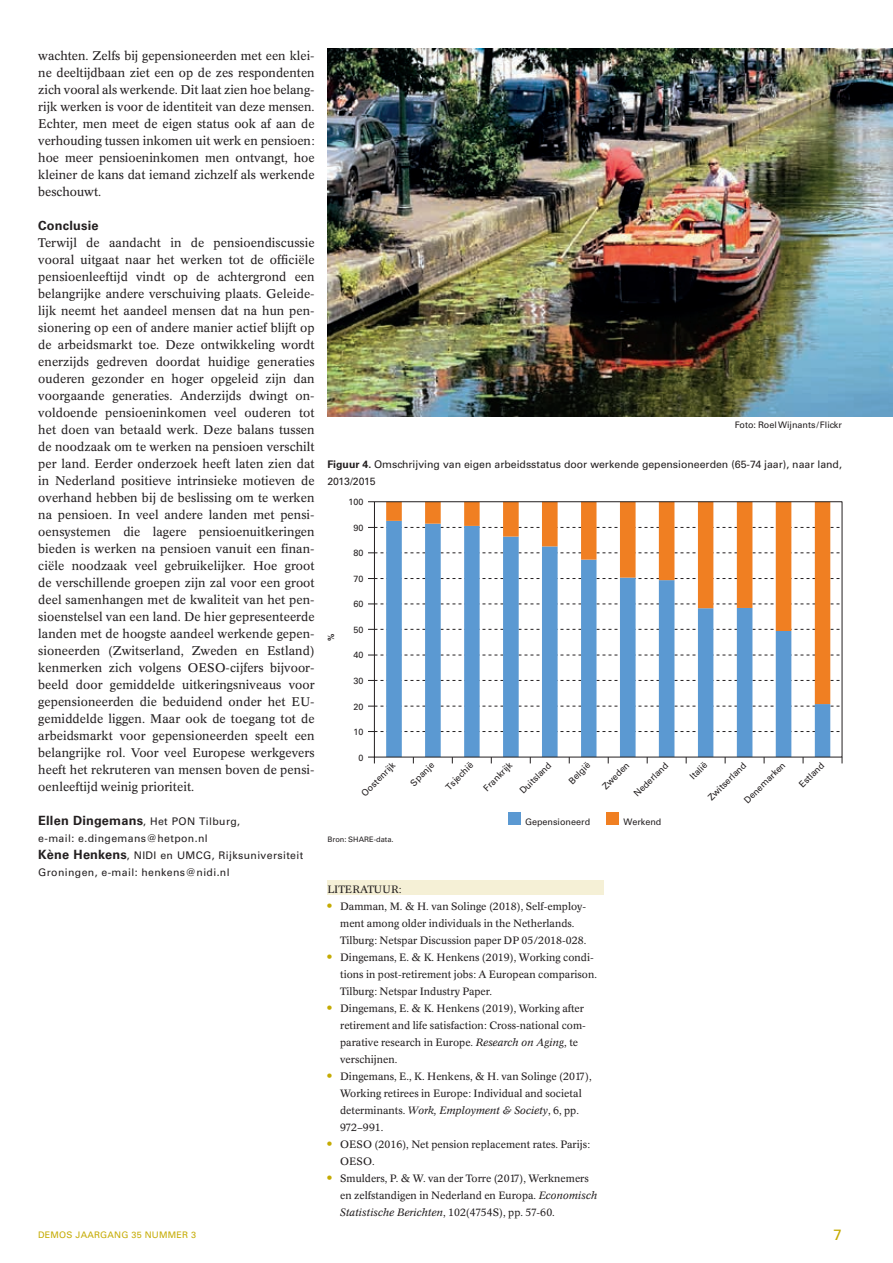
<style>
.page{position:relative;width:893px;height:1263px;background:#fff}
.page>*{position:absolute;margin:0;border:0;box-sizing:border-box;transform-origin:0 0}
.t1{font:15px "Univers";color:#c5ab03}
.t2{font:700 12.75px "Univers";letter-spacing:.015em;color:#231f20}
.t3{font:12.3px/17px "Concorde BE";color:#231f20;text-align:justify}
.t4{font:10.5px/17px "Concorde BE";color:#231f20}
.t5{font:10.5px/17px "Univers";letter-spacing:.035em;color:#231f20}
.t6{font:10.5px/17px "Univers";color:#231f20}
.t7{font:9px "Univers";color:#231f20}
.t8{font:9px "Univers";letter-spacing:.02em;color:#c5ab03}
.t9{font:700 8.25px "Univers";color:#231f20}
.t10{font:7.5px "Univers";color:#231f20}
.s1{font-weight:700;font-size:12.75px}
.s2{font-weight:700}
.s3{font-family:"Univers";font-weight:700;font-size:12px;color:#c5ab03}
.s4{font-style:italic}
</style>
<div class="page">
<div style="left:327px;top:880px;width:277px;height:15px;background:#f5f0d6"></div>
<div style="left:508px;top:812px;width:13px;height:13px;background:#5b99d2"></div>
<div style="left:606px;top:812px;width:13px;height:13px;background:#f07f22"></div>
<svg style="left:368px;top:731px;width:472px;height:1px"></svg>
<svg style="left:368px;top:706px;width:472px;height:1px"></svg>
<svg style="left:368px;top:680px;width:472px;height:1px"></svg>
<svg style="left:368px;top:655px;width:472px;height:1px"></svg>
<svg style="left:368px;top:629px;width:472px;height:1px"></svg>
<svg style="left:368px;top:604px;width:472px;height:1px"></svg>
<svg style="left:368px;top:578px;width:472px;height:1px"></svg>
<svg style="left:368px;top:553px;width:472px;height:1px"></svg>
<svg style="left:368px;top:527px;width:472px;height:1px"></svg>
<svg style="left:368px;top:757px;width:7px;height:6px"></svg>
<svg style="left:386px;top:704px;width:444px;height:51px"></svg>
<svg style="left:386px;top:503px;width:444px;height:201px"></svg>
<div style="left:374px;top:501px;width:468px;height:256px;border:1px solid #231f20"></div>
<img style="left:327px;top:49px;width:566px;height:368px">
<p class="t3" style="left:38px;top:47px;width:278px">wachten. Zelfs bij gepensioneerden met een klei&shy;ne deeltijdbaan ziet een op de zes respondenten zich vooral als werkende. Dit laat zien hoe belang&shy;rijk werken is voor de identiteit van deze mensen.<br>Echter, men meet de eigen status ook af aan de verhouding tussen inkomen uit werk en pensioen: hoe meer pensioeninkomen men ontvangt, hoe kleiner de kans dat iemand zichzelf als werkende beschouwt.</p>
<p class="t2" style="left:38px;top:218px;width:62px">Conclusie</p>
<p class="t3" style="left:38px;top:234px;width:278px">Terwijl de aandacht in de pensioendiscussie vooral uitgaat naar het werken tot de officiële pensioenleeftijd vindt op de achtergrond een belangrijke andere verschuiving plaats. Geleide&shy;lijk neemt het aandeel mensen dat na hun pen&shy;sionering op een of andere manier actief blijft op de arbeidsmarkt toe. Deze ontwikkeling wordt enerzijds gedreven doordat huidige generaties ouderen gezonder en hoger opgeleid zijn dan voorgaande generaties. Anderzijds dwingt on&shy;voldoende pensioeninkomen veel ouderen tot het doen van betaald werk. Deze balans tussen de noodzaak om te werken na pensioen verschilt per land. Eerder onderzoek heeft laten zien dat in Nederland positieve intrinsieke motieven de overhand hebben bij de beslissing om te werken na pensioen. In veel andere landen met pensi&shy;oensystemen die lagere pensioenuitkeringen bieden is werken na pensioen vanuit een finan&shy;ciële noodzaak veel gebruikelijker. Hoe groot de verschillende groepen zijn zal voor een groot deel samenhangen met de kwaliteit van het pen&shy;sioenstelsel van een land. De hier gepresenteerde landen met de hoogste aandeel werkende gepen&shy;sioneerden (Zwitserland, Zweden en Estland) kenmerken zich volgens OESO-cijfers bijvoor&shy;beeld door gemiddelde uitkeringsniveaus voor gepensioneerden die beduidend onder het EU&shy;gemiddelde liggen. Maar ook de toegang tot de arbeidsmarkt voor gepensioneerden speelt een belangrijke rol. Voor veel Europese werkgevers heeft het rekruteren van mensen boven de pensi&shy;oenleeftijd weinig prioriteit.</p>
<p class="t5" style="left:38px;top:813px;width:266px"><span class="s1">Ellen Dingemans</span>, Het PON Tilburg,<br>e-mail: e.dingemans@hetpon.nl<br><span class="s1">Kène Henkens</span>, NIDI en UMCG, Rijksuniversiteit Groningen, e-mail: henkens@nidi.nl</p>
<p class="t7" style="left:735px;top:419px;width:109px">Foto: Roel Wijnants/Flickr</p>
<p class="t6" style="left:327px;top:456px;width:516px"><span class="s2">Figuur 4.</span> Omschrijving van eigen arbeidsstatus door werkende gepensioneerden (65-74 jaar), naar land,<br>2013/2015</p>
<p class="t7" style="left:349px;top:497px;width:17px">100</p>
<p class="t7" style="left:354px;top:522px;width:12px">90</p>
<p class="t7" style="left:354px;top:548px;width:12px">80</p>
<p class="t7" style="left:354px;top:573px;width:12px">70</p>
<p class="t9" style="left:326px;top:641px;width:9px;rotate:-90deg">%</p>
<p class="t7" style="left:354px;top:599px;width:12px">60</p>
<p class="t7" style="left:354px;top:624px;width:12px">50</p>
<p class="t7" style="left:354px;top:650px;width:12px">40</p>
<p class="t7" style="left:354px;top:675px;width:12px">30</p>
<p class="t7" style="left:354px;top:701px;width:12px">20</p>
<p class="t7" style="left:354px;top:726px;width:12px">10</p>
<p class="t7" style="left:359px;top:752px;width:7px">0</p>
<p class="t7" style="left:359px;top:790px;width:45px;rotate:-45deg">Oostenrijk</p>
<p class="t7" style="left:408px;top:781px;width:31px;rotate:-45deg">Spanje</p>
<p class="t7" style="left:443px;top:784px;width:37px;rotate:-45deg">Tsjechië</p>
<p class="t7" style="left:481px;top:785px;width:38px;rotate:-45deg">Frankrijk</p>
<p class="t7" style="left:517px;top:788px;width:42px;rotate:-45deg">Duitsland</p>
<p class="t7" style="left:566px;top:778px;width:28px;rotate:-45deg">België</p>
<p class="t7" style="left:600px;top:784px;width:36px;rotate:-45deg">Zweden</p>
<p class="t7" style="left:632px;top:791px;width:46px;rotate:-45deg">Nederland</p>
<p class="t7" style="left:688px;top:774px;width:22px;rotate:-45deg">Italië</p>
<p class="t7" style="left:706px;top:795px;width:52px;rotate:-45deg">Zwitserland</p>
<p class="t7" style="left:742px;top:798px;width:56px;rotate:-45deg">Denemarken</p>
<p class="t7" style="left:797px;top:782px;width:33px;rotate:-45deg">Estland</p>
<p class="t7" style="left:525px;top:816px;width:67px">Gepensioneerd</p>
<p class="t7" style="left:623px;top:816px;width:40px">Werkend</p>
<p class="t10" style="left:327px;top:835px;width:68px">Bron: SHARE-data.</p>
<p class="t4" style="left:327px;top:881px;width:76px">LITERATUUR:</p>
<p class="t4" style="left:340px;top:898px;width:248px;text-indent:-13px"><span class="s3">•</span> Damman, M. &amp; H. van Solinge (2018), Self-employ&shy;ment among older individuals in the Netherlands.<br>Tilburg: Netspar Discussion paper DP 05/2018-028.</p>
<p class="t4" style="left:340px;top:949px;width:258px;text-indent:-13px"><span class="s3">•</span> Dingemans, E. &amp; K. Henkens (2019), Working condi&shy;tions in post-retirement jobs: A European comparison.<br>Tilburg: Netspar Industry Paper.</p>
<p class="t4" style="left:340px;top:1000px;width:247px;text-indent:-13px"><span class="s3">•</span> Dingemans, E. &amp; K. Henkens (2019), Working after retirement and life satisfaction: Cross-national com&shy;parative research in Europe. <span class="s4">Research on Aging</span>, te verschijnen.</p>
<p class="t4" style="left:340px;top:1068px;width:253px;text-indent:-13px"><span class="s3">•</span> Dingemans, E., K. Henkens, &amp; H. van Solinge (2017), Working retirees in Europe: Individual and societal determinants. <span class="s4">Work, Employment &amp; Society</span>, 6, pp.<br>972–991.</p>
<p class="t4" style="left:340px;top:1136px;width:251px;text-indent:-13px"><span class="s3">•</span> OESO (2016), Net pension replacement rates. Parijs:<br>OESO.</p>
<p class="t4" style="left:340px;top:1170px;width:259px;text-indent:-13px"><span class="s3">•</span> Smulders, P. &amp; W. van der Torre (2017), Werknemers en zelfstandigen in Nederland en Europa. <span class="s4">Economisch<br>Statistische Berichten</span>, 102(4754S), pp. 57-60.</p>
<p class="t8" style="left:38px;top:1229px;width:160px">DEMOS JAARGANG 35 NUMMER 3</p>
<p class="t1" style="left:834px;top:1225px;width:10px">7</p>
</div>
